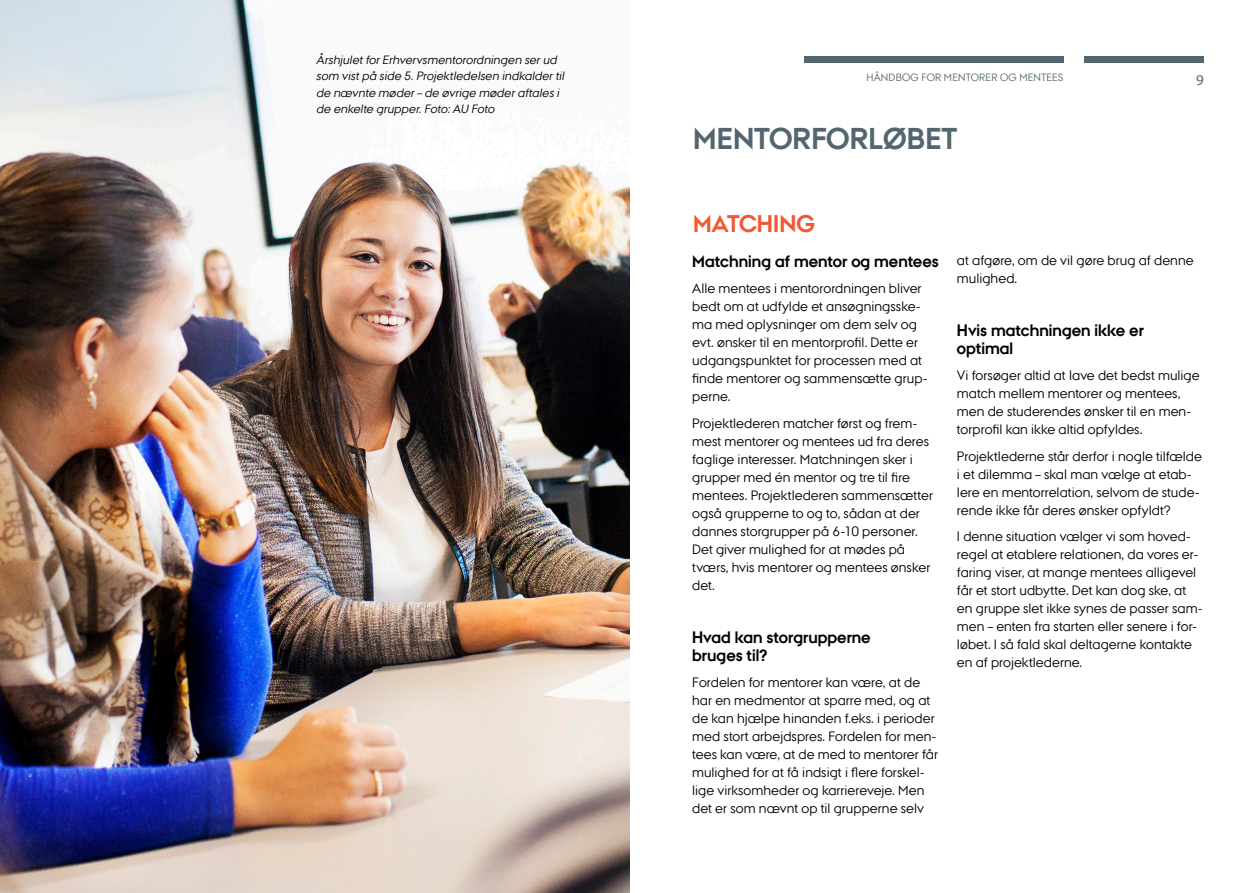
<style>
.page{position:relative;width:1259px;height:893px;background:#fff}
.page>*{position:absolute;margin:0;border:0;box-sizing:border-box;transform-origin:0 0}
.RU1_-_venstre{font:700 30px "AU Passata";letter-spacing:.005em;color:#53656e}
.RU1_-_venstre-2{font:700 24px "AU Passata";letter-spacing:.005em;color:#f05932}
.t1{font:700 16.5px/18px "AU Passata";color:#000}
.t2{font:15px "Myriad Pro";color:#53656e}
.t3{font:13.5px/18px "AU Passata";letter-spacing:.005em;color:#000}
.t4{font:italic 12px/16.5px "AU Passata";color:#000}
.Toptekst{font:10.5px "AU Passata";letter-spacing:.01em;color:#53656e}
</style>
<div class="page">
<img style="left:0;top:0;width:629px;height:893px">
<div style="left:1084px;top:56px;width:119px;height:6px;background:#53656e"></div>
<div style="left:804px;top:56px;width:259px;height:6px;background:#53656e"></div>
<p class="t4" style="left:316px;top:51px;width:252px">ÅrshjuletforErhvervsmentorordningen serud som vistpå side 5.Projektledelsen indkaldertil de nævnte møder– de øvrige møderaftales i de enkelte grupper.Foto:AU Foto</p>
<p class="Toptekst" style="left:866px;top:71px;width:198px">HÅNDBOG FOR MENTORER OG MENTEES</p>
<p class="RU1_-_venstre" style="left:693px;top:121px;width:265px">MENTORFORLØBET</p>
<p class="RU1_-_venstre-2" style="left:693px;top:210px;width:123px">MATCHING</p>
<p class="t2" style="left:1196px;top:71px;width:9px">9</p>
<p class="t1" style="left:692px;top:252px;width:248px">Matchning af mentor og mentees</p>
<p class="t3" style="left:692px;top:279px;width:237px">Alle mentees i mentorordningen bliver bedt om at udfylde et ansøgningsske&shy;ma med oplysninger om dem selv og evt. ønsker til en mentorprofil. Dette er udgangspunktet for processen med at finde mentorer og sammensætte grup&shy;perne.</p>
<p class="t3" style="left:692px;top:414px;width:242px">Projektlederen matcher først og frem&shy;mest mentorer og mentees ud fra deres faglige interesser. Matchningen sker i grupper med én mentor og tre til fire mentees. Projektlederen sammensætter også grupperne to og to, sådan at der dannes storgrupper på 6-10 personer.<br>Det giver mulighed for at mødes på tværs, hvis mentorer og mentees ønsker det.</p>
<p class="t1" style="left:692px;top:628px;width:180px">Hvad kan storgrupperne bruges til?</p>
<p class="t3" style="left:692px;top:673px;width:247px">Fordelen for mentorer kan være, at de har en medmentor at sparre med, og at de kan hjælpe hinanden f.eks. i perioder med stort arbejdspres. Fordelen for men&shy;tees kan være, at de med to mentorer får mulighed for at få indsigt i flere forskel&shy;lige virksomheder og karriereveje. Men det er som nævnt op til grupperne selv</p>
<p class="t3" style="left:957px;top:251px;width:238px">at afgøre, om de vil gøre brug af denne mulighed.</p>
<p class="t1" style="left:957px;top:321px;width:189px">Hvis matchningen ikke er optimal</p>
<p class="t3" style="left:957px;top:366px;width:244px">Vi forsøger altid at lave det bedst mulige match mellem mentorer og mentees, men de studerendes ønsker til en men&shy;torprofil kan ikke altid opfyldes.</p>
<p class="t3" style="left:957px;top:447px;width:246px">Projektlederne står derfor i nogle tilfælde i et dilemma – skal man vælge at etab&shy;lere en mentorrelation, selvom de stude&shy;rende ikke får deres ønsker opfyldt?</p>
<p class="t3" style="left:957px;top:527px;width:247px">I denne situation vælger vi som hoved&shy;regel at etablere relationen, da vores er&shy;faring viser, at mange mentees alligevel får et stort udbytte. Det kan dog ske, at en gruppe slet ikke synes de passer sam&shy;men – enten fra starten eller senere i for&shy;løbet. I så fald skal deltagerne kontakte en af projektlederne.</p>
</div>
